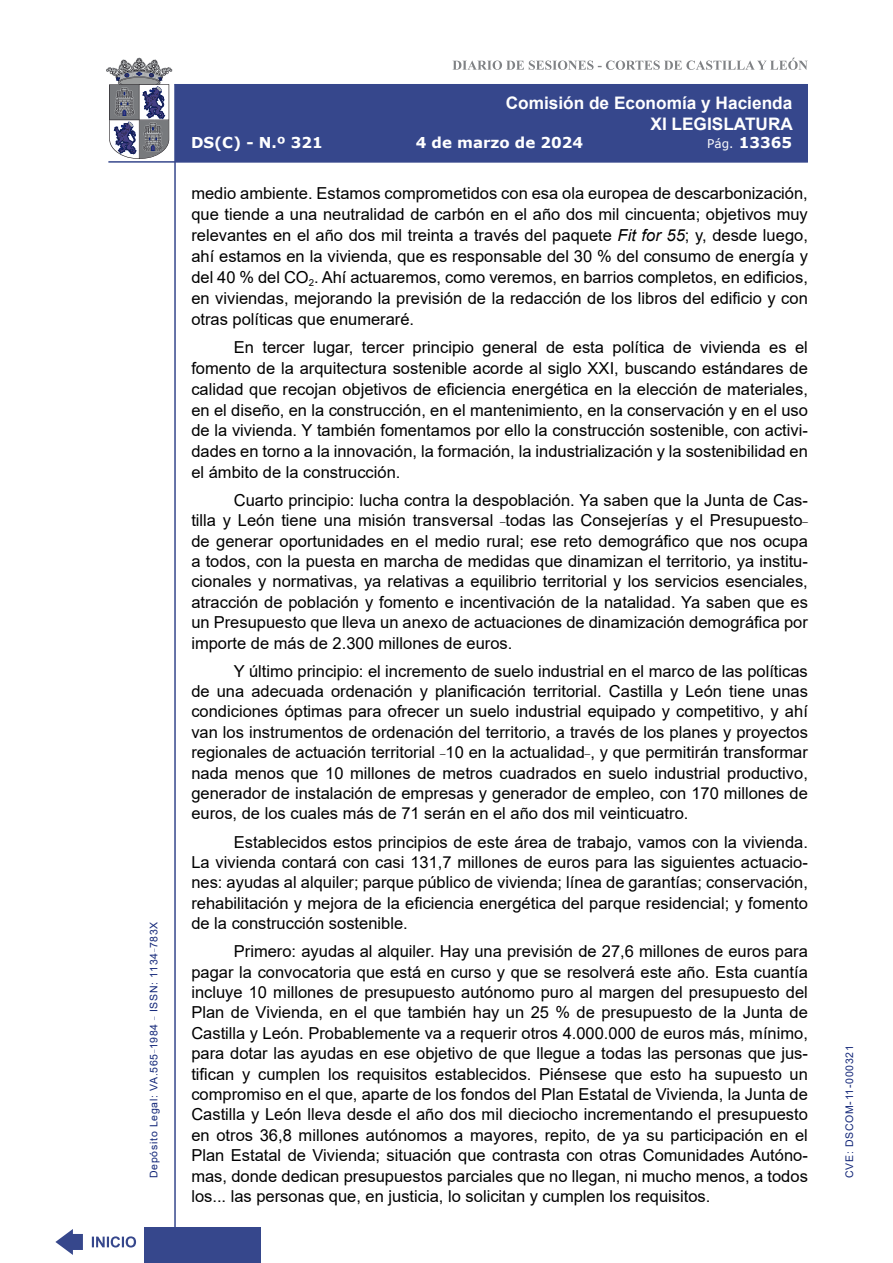
<style>
.page{position:relative;width:893px;height:1263px;background:#fff}
.page>*{position:absolute;margin:0;border:0;box-sizing:border-box;transform-origin:0 0}
.t1{font:700 17.25px/20.7px "Arial";color:#fff;text-align:right}
.t2{font:16.5px/20.4px "Arial";color:#000;text-align:justify}
.t3{font:700 15px "Verdana";color:#fff}
.t4{font:10.5px "Arial";letter-spacing:.065em;color:#122678}
.s1{font-weight:400;font-size:12px}
.s2{font-style:italic}
</style>
<div class="page">
<svg style="left:452px;top:58px;width:356px;height:12px"></svg>
<hr style="left:174px;top:84px;width:2px;height:1179px;background:#36478c">
<div style="left:144px;top:1227px;width:117px;height:36px;background:#36478c"></div>
<div style="left:175px;top:84px;width:633px;height:78px;background:#36478c"></div>
<hr style="left:108px;top:161px;width:700px;height:2px;background:#36478c">
<svg style="left:92px;top:1236px;width:44px;height:11px"></svg>
<svg style="left:55px;top:1229px;width:28px;height:26px"></svg>
<svg style="left:106px;top:58px;width:66px;height:101px"></svg>
<p class="t4" style="left:146px;top:1178px;width:258px;rotate:-90deg">Depósito Legal: VA.565<sup>_</sup>1984 <sup>_</sup> ISSN: 1134<sup>_</sup>783X</p>
<p class="t1" style="left:506px;top:93px;width:289px">Comisión de Economía y Hacienda<br>XI LEGISLATURA</p>
<p class="t3" style="left:191px;top:132px;width:133px">DS(C) - N.º 321</p>
<p class="t3" style="left:416px;top:132px;width:169px">4 de marzo de 2024</p>
<p class="t3" style="left:707px;top:132px;width:86px"><span class="s1">Pág.</span> 13365</p>
<p class="t2" style="left:191px;top:183px;width:618px;line-height:21px">medio ambiente. Estamos comprometidos con esa ola europea de descarbonización, que tiende a una neutralidad de carbón en el año dos mil cincuenta; objetivos muy relevantes en el año dos mil treinta a través del paquete <span class="s2">Fit for 55</span>; y, desde luego, ahí estamos en la vivienda, que es responsable del 30 % del consumo de energía y del 40 % del CO<sub>2</sub>. Ahí actuaremos, como veremos, en barrios completos, en edificios, en viviendas, mejorando la previsión de la redacción de los libros del edificio y con otras políticas que enumeraré.</p>
<p class="t2" style="left:191px;top:337px;width:618px;text-indent:43px">En tercer lugar, tercer principio general de esta política de vivienda es el fomento de la arquitectura sostenible acorde al siglo XXI, buscando estándares de calidad que recojan objetivos de eficiencia energética en la elección de materiales, en el diseño, en la construcción, en el mantenimiento, en la conservación y en el uso de la vivienda. Y también fomentamos por ello la construcción sostenible, con activi&shy;dades en torno a la innovación, la formación, la industrialización y la sostenibilidad en el ámbito de la construcción.</p>
<p class="t2" style="left:191px;top:490px;width:618px;text-indent:43px">Cuarto principio: lucha contra la despoblación. Ya saben que la Junta de Cas&shy;tilla y León tiene una misión transversal <sup>_</sup>todas las Consejerías y el Presupuesto<sup>_ </sup>de generar oportunidades en el medio rural; ese reto demográfico que nos ocupa a todos, con la puesta en marcha de medidas que dinamizan el territorio, ya institu&shy;cionales y normativas, ya relativas a equilibrio territorial y los servicios esenciales, atracción de población y fomento e incentivación de la natalidad. Ya saben que es un Presupuesto que lleva un anexo de actuaciones de dinamización demográfica por importe de más de 2.300 millones de euros.</p>
<p class="t2" style="left:191px;top:660px;width:618px;text-indent:43px">Y último principio: el incremento de suelo industrial en el marco de las políticas de una adecuada ordenación y planificación territorial. Castilla y León tiene unas condiciones óptimas para ofrecer un suelo industrial equipado y competitivo, y ahí van los instrumentos de ordenación del territorio, a través de los planes y proyectos regionales de actuación territorial <sup>_</sup>10 en la actualidad<sup>_</sup>, y que permitirán transformar nada menos que 10 millones de metros cuadrados en suelo industrial productivo, generador de instalación de empresas y generador de empleo, con 170 millones de euros, de los cuales más de 71 serán en el año dos mil veinticuatro.</p>
<p class="t2" style="left:191px;top:831px;width:618px;text-indent:43px">Establecidos estos principios de este área de trabajo, vamos con la vivienda.<br>La vivienda contará con casi 131,7 millones de euros para las siguientes actuacio&shy;nes: ayudas al alquiler; parque público de vivienda; línea de garantías; conservación, rehabilitación y mejora de la eficiencia energética del parque residencial; y fomento de la construcción sostenible.</p>
<p class="t2" style="left:191px;top:941px;width:618px;text-indent:43px">Primero: ayudas al alquiler. Hay una previsión de 27,6 millones de euros para pagar la convocatoria que está en curso y que se resolverá este año. Esta cuantía incluye 10 millones de presupuesto autónomo puro al margen del presupuesto del Plan de Vivienda, en el que también hay un 25 % de presupuesto de la Junta de Castilla y León. Probablemente va a requerir otros 4.000.000 de euros más, mínimo, para dotar las ayudas en ese objetivo de que llegue a todas las personas que jus&shy;tifican y cumplen los requisitos establecidos. Piénsese que esto ha supuesto un compromiso en el que, aparte de los fondos del Plan Estatal de Vivienda, la Junta de Castilla y León lleva desde el año dos mil dieciocho incrementando el presupuesto en otros 36,8 millones autónomos a mayores, repito, de ya su participación en el Plan Estatal de Vivienda; situación que contrasta con otras Comunidades Autóno&shy;mas, donde dedican presupuestos parciales que no llegan, ni mucho menos, a todos los... las personas que, en justicia, lo solicitan y cumplen los requisitos.</p>
<p class="t4" style="left:842px;top:1178px;width:134px;rotate:-90deg">CVE: DSCOM-11-000321</p>
</div>
